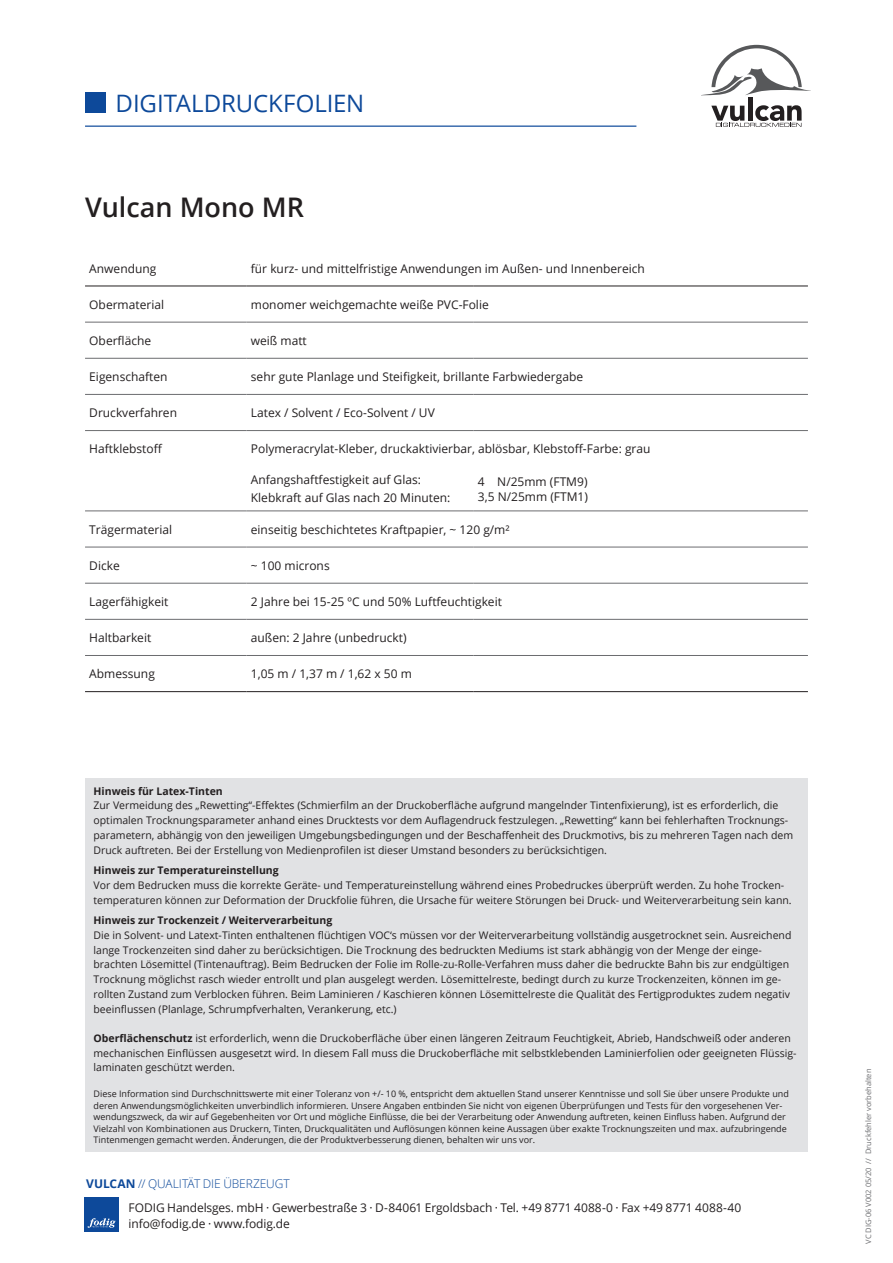
<style>
.page{position:relative;width:893px;height:1263px;background:#fff}
.page>*{position:absolute;margin:0;border:0;box-sizing:border-box;transform-origin:0 0}
.t1{font:600 27px "Open Sans";color:#231f20}
.t2{font:24px "Open Sans";letter-spacing:-.005em;color:#0d499a}
.Tabelle_Datenblatt{font:12px/16.2px "Open Sans";color:#231f20}
.t3{font:300 12px "Open Sans";letter-spacing:-.01em;color:#0d499a}
.Tabelle_grau{font:10.5px/14.7px "Open Sans";color:#231f20}
.Tabelle_grau-2{font:700 10.5px "Open Sans";color:#231f20}
.Hinweis_zur_Tabelle{font:9px/11.4px "Open Sans";color:#231f20}
.t4{font:7.5px "Open Sans";color:#6c6d70}
.s1{font-weight:700}
.s2{font-style:inherit}
</style>
<div class="page">
<div style="left:85px;top:1197px;width:34px;height:35px;background:#0d499a"></div>
<svg style="left:88px;top:1218px;width:28px;height:10px"></svg>
<svg style="left:701px;top:45px;width:110px;height:54px"></svg>
<hr style="left:748px;top:97px;width:4px;height:24px;background:#231f20">
<svg style="left:711px;top:105px;width:91px;height:22px"></svg>
<div style="left:85px;top:92px;width:21px;height:21px;background:#0d499a"></div>
<hr style="left:85px;top:126px;width:551px;height:1px;background:#0d499a">
<hr style="left:85px;top:358px;width:162px;height:1px;background:#6c6d70">
<hr style="left:247px;top:358px;width:227px;height:1px;background:#6c6d70">
<hr style="left:474px;top:358px;width:334px;height:1px;background:#6c6d70">
<hr style="left:85px;top:394px;width:162px;height:1px;background:#6c6d70">
<hr style="left:247px;top:394px;width:227px;height:1px;background:#6c6d70">
<hr style="left:474px;top:394px;width:334px;height:1px;background:#6c6d70">
<hr style="left:85px;top:430px;width:162px;height:1px;background:#6c6d70">
<hr style="left:247px;top:430px;width:227px;height:1px;background:#6c6d70">
<hr style="left:474px;top:430px;width:334px;height:1px;background:#6c6d70">
<hr style="left:85px;top:510px;width:162px;height:1px;background:#6c6d70">
<hr style="left:247px;top:510px;width:227px;height:1px;background:#6c6d70">
<hr style="left:474px;top:510px;width:334px;height:1px;background:#6c6d70">
<hr style="left:85px;top:546px;width:162px;height:1px;background:#6c6d70">
<hr style="left:247px;top:546px;width:227px;height:1px;background:#6c6d70">
<hr style="left:474px;top:546px;width:334px;height:1px;background:#6c6d70">
<hr style="left:85px;top:583px;width:162px;height:1px;background:#6c6d70">
<hr style="left:247px;top:583px;width:227px;height:1px;background:#6c6d70">
<hr style="left:474px;top:583px;width:334px;height:1px;background:#6c6d70">
<hr style="left:85px;top:322px;width:162px;height:1px;background:#6c6d70">
<hr style="left:247px;top:322px;width:227px;height:1px;background:#6c6d70">
<hr style="left:474px;top:322px;width:334px;height:1px;background:#6c6d70">
<hr style="left:85px;top:619px;width:162px;height:1px;background:#6c6d70">
<hr style="left:247px;top:619px;width:227px;height:1px;background:#6c6d70">
<hr style="left:474px;top:619px;width:334px;height:1px;background:#6c6d70">
<hr style="left:85px;top:655px;width:162px;height:1px;background:#6c6d70">
<hr style="left:247px;top:655px;width:227px;height:1px;background:#6c6d70">
<hr style="left:474px;top:655px;width:334px;height:1px;background:#6c6d70">
<hr style="left:85px;top:286px;width:162px;height:1px;background:#231f20">
<hr style="left:247px;top:286px;width:227px;height:1px;background:#231f20">
<hr style="left:474px;top:286px;width:334px;height:1px;background:#231f20">
<hr style="left:85px;top:691px;width:162px;height:1px;background:#231f20">
<hr style="left:247px;top:691px;width:227px;height:1px;background:#231f20">
<hr style="left:474px;top:691px;width:334px;height:1px;background:#231f20">
<div style="left:85px;top:778px;width:723px;height:373px;background:#e1e2e4"></div>
<h2 class="t2" style="left:116px;top:87px;width:250px">DIGITALDRUCKFOLIEN</h2>
<p class="t1" style="left:85px;top:189px;width:220px">Vulcan Mono MR</p>
<p class="Tabelle_Datenblatt" style="left:89px;top:260px;width:69px">Anwendung</p>
<p class="Tabelle_Datenblatt" style="left:251px;top:260px;width:396px">für kurz- und mittelfristige Anwendungen im Außen- und Innenbereich</p>
<p class="Tabelle_Datenblatt" style="left:89px;top:296px;width:76px">Obermaterial</p>
<p class="Tabelle_Datenblatt" style="left:251px;top:296px;width:239px">monomer weichgemachte weiße PVC-Folie</p>
<p class="Tabelle_Datenblatt" style="left:89px;top:332px;width:63px">Oberfläche</p>
<p class="Tabelle_Datenblatt" style="left:251px;top:332px;width:57px">weiß matt</p>
<p class="Tabelle_Datenblatt" style="left:89px;top:368px;width:80px">Eigenschaften</p>
<p class="Tabelle_Datenblatt" style="left:251px;top:368px;width:334px">sehr gute Planlage und Steifigkeit, brillante Farbwiedergabe</p>
<p class="Tabelle_Datenblatt" style="left:89px;top:404px;width:89px">Druckverfahren</p>
<p class="Tabelle_Datenblatt" style="left:251px;top:404px;width:185px">Latex / Solvent / Eco-Solvent / UV</p>
<p class="Tabelle_Datenblatt" style="left:89px;top:440px;width:75px">Haftklebstoff</p>
<p class="Tabelle_Datenblatt" style="left:251px;top:440px;width:401px">Polymeracrylat-Kleber, druckaktivierbar, ablösbar, Klebstoff-Farbe: grau</p>
<p class="Tabelle_Datenblatt" style="left:251px;top:472px;width:172px">Anfangshaftfestigkeit auf Glas:</p>
<p class="Tabelle_Datenblatt" style="left:251px;top:490px;width:201px">Klebkraft auf Glas nach 20 Minuten:</p>
<p class="Tabelle_Datenblatt" style="left:478px;top:473px;width:111px">4 N/25mm (FTM9)</p>
<p class="Tabelle_Datenblatt" style="left:478px;top:488px;width:112px">3,5 N/25mm (FTM1)</p>
<p class="Tabelle_Datenblatt" style="left:89px;top:521px;width:84px">Trägermaterial</p>
<p class="Tabelle_Datenblatt" style="left:251px;top:521px;width:260px">einseitig beschichtetes Kraftpapier, ~ 120 g/m²</p>
<p class="Tabelle_Datenblatt" style="left:89px;top:557px;width:32px">Dicke</p>
<p class="Tabelle_Datenblatt" style="left:251px;top:557px;width:80px">~ 100 microns</p>
<p class="Tabelle_Datenblatt" style="left:89px;top:593px;width:81px">Lagerfähigkeit</p>
<p class="Tabelle_Datenblatt" style="left:251px;top:593px;width:253px">2 Jahre bei 15-25 ºC und 50% Luftfeuchtigkeit</p>
<p class="Tabelle_Datenblatt" style="left:89px;top:629px;width:64px">Haltbarkeit</p>
<p class="Tabelle_Datenblatt" style="left:251px;top:629px;width:157px">außen: 2 Jahre (unbedruckt)</p>
<p class="Tabelle_Datenblatt" style="left:89px;top:665px;width:67px">Abmessung</p>
<p class="Tabelle_Datenblatt" style="left:251px;top:665px;width:162px">1,05 m / 1,37 m / 1,62 x 50 m</p>
<p class="Tabelle_grau-2" style="left:94px;top:783px;width:131px">Hinweis für Latex-Tinten</p>
<p class="Tabelle_grau" style="left:94px;top:798px;width:701px">Zur Vermeidung des „Rewetting“-Effektes (Schmierfilm an der Druckoberfläche aufgrund mangelnder Tintenfixierung), ist es erforderlich, die optimalen Trocknungsparameter anhand eines Drucktests vor dem Auflagendruck festzulegen. „Rewetting“ kann bei fehlerhaften Trocknungs&shy;parametern, abhängig von den jeweiligen Umgebungsbedingungen und der Beschaffenheit des Druckmotivs, bis zu mehreren Tagen nach dem Druck auftreten. Bei der Erstellung von Medienprofilen ist dieser Umstand besonders zu berücksichtigen.</p>
<p class="Tabelle_grau-2" style="left:94px;top:863px;width:187px">Hinweis zur Temperatureinstellung</p>
<p class="Tabelle_grau" style="left:94px;top:877px;width:700px">Vor dem Bedrucken muss die korrekte Geräte- und Temperatureinstellung während eines Probedruckes überprüft werden. Zu hohe Trocken&shy;temperaturen können zur Deformation der Druckfolie führen, die Ursache für weitere Störungen bei Druck- und Weiterverarbeitung sein kann.</p>
<p class="Tabelle_grau-2" style="left:94px;top:913px;width:240px">Hinweis zur Trockenzeit / Weiterverarbeitung</p>
<p class="Tabelle_grau" style="left:94px;top:928px;width:699px">Die in Solvent- und Latext-Tinten enthaltenen flüchtigen VOC‘s müssen vor der Weiterverarbeitung vollständig ausgetrocknet sein. Ausreichend lange Trockenzeiten sind daher zu berücksichtigen. Die Trocknung des bedruckten Mediums ist stark abhängig von der Menge der einge&shy;brachten Lösemittel (Tintenauftrag). Beim Bedrucken der Folie im Rolle-zu-Rolle-Verfahren muss daher die bedruckte Bahn bis zur endgültigen Trocknung möglichst rasch wieder entrollt und plan ausgelegt werden. Lösemittelreste, bedingt durch zu kurze Trockenzeiten, können im ge&shy;rollten Zustand zum Verblocken führen. Beim Laminieren / Kaschieren können Lösemittelreste die Qualität des Fertigproduktes zudem negativ beeinflussen (Planlage, Schrumpfverhalten, Verankerung, etc.)</p>
<p class="Tabelle_grau" style="left:94px;top:1030px;width:704px"><span class="s1">Oberflächenschutz</span> ist erforderlich, wenn die Druckoberfläche über einen längeren Zeitraum Feuchtigkeit, Abrieb, Handschweiß oder anderen mechanischen Einflüssen ausgesetzt wird. In diesem Fall muss die Druckoberfläche mit selbstklebenden Laminierfolien oder geeigneten Flüssig&shy;laminaten geschützt werden.</p>
<p class="Hinweis_zur_Tabelle" style="left:94px;top:1088px;width:697px">Diese Information sind Durchschnittswerte mit einer Toleranz von +/- 10 %, entspricht dem aktuellen Stand unserer Kenntnisse und soll Sie über unsere Produkte und deren Anwendungsmöglichkeiten unverbindlich informieren. Unsere Angaben entbinden Sie nicht von eigenen Überprüfungen und Tests für den vorgesehenen Ver&shy;wendungszweck, da wir auf Gegebenheiten vor Ort und mögliche Einflüsse, die bei der Verarbeitung oder Anwendung auftreten, keinen Einfluss haben. Aufgrund der Vielzahl von Kombinationen aus Druckern, Tinten, Druckqualitäten und Auflösungen können keine Aussagen über exakte Trocknungszeiten und max. aufzubringende Tintenmengen gemacht werden. Änderungen, die der Produktverbesserung dienen, behalten wir uns vor.</p>
<p class="t3" style="left:86px;top:1176px;width:205px"><span class="s1">VULCAN</span> // QUALITÄT DIE ÜBERZEUGT</p>
<p class="Tabelle_Datenblatt" style="left:129px;top:1199px;width:614px">FODIG Handelsges. mbH · Gewerbestraße 3 <span class="s2">· D-</span>84061 Ergoldsbach <span class="s2">·</span> Tel. +49 8771 4088-0 <span class="s2">·</span> Fax +49 8771 4088-40 info@fodig.de <span class="s2">·</span> www.fodig.de</p>
<p class="t4" style="left:863px;top:1244px;width:177px;rotate:-90deg">VC DIG-06 V002 05/20 // Druckfehler vorbehalten</p>
</div>
